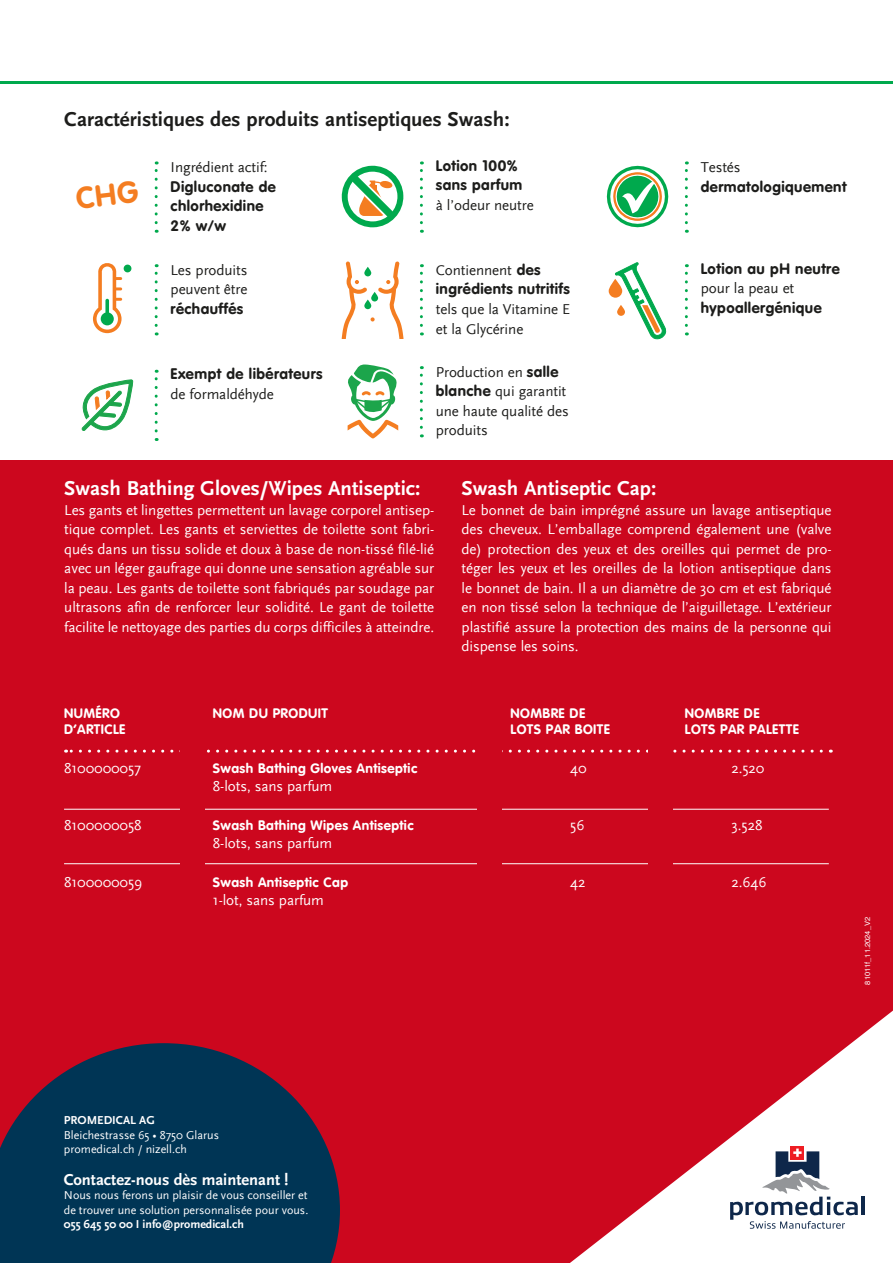
<style>
.page{position:relative;width:893px;height:1263px;background:#fff}
.page>*{position:absolute;margin:0;border:0;box-sizing:border-box;transform-origin:0 0}
.Normaal{font:700 21px "Scala Sans";color:#fff}
.Normaal-2{font:700 21px "Scala Sans";color:#1d1d1b}
.Einleitung{font:700 16.5px "Scala Sans";color:#fff}
.Normaal-3{font:15px/19.5px "Scala Sans";letter-spacing:-.005em;color:#fff;text-align:justify}
.Normaal-4{font:15px/19.5px "VAG Rounded Bold";letter-spacing:.03em;color:#1d1d1b}
.Normaal-5{font:15px "Scala Sans";letter-spacing:-.005em;color:#1d1d1b}
.Normaal-6{font:13.5px "VAG Rounded Bold";letter-spacing:.03em;color:#fff}
.t1{font:12px/14.4px "Scala Sans";color:#fff}
.t2{font:700 12px "Scala Sans";color:#fff}
.Normaal-7{font:7.5px "Helvetica";color:#fff}
.s1{font-family:"VAG Rounded Bold"}
.s2{font-family:"Scala Sans"}
</style>
<div class="page">
<div style="left:0;top:461px;width:893px;height:802px;background:#cc071e"></div>
<svg style="left:685px;top:161px;width:3px;height:62px"></svg>
<svg style="left:606px;top:165px;width:63px;height:63px"></svg>
<svg style="left:685px;top:264px;width:3px;height:61px"></svg>
<svg style="left:609px;top:279px;width:13px;height:19px"></svg>
<svg style="left:615px;top:262px;width:51px;height:77px"></svg>
<svg style="left:420px;top:366px;width:3px;height:61px"></svg>
<svg style="left:347px;top:364px;width:51px;height:74px"></svg>
<svg style="left:155px;top:161px;width:3px;height:62px"></svg>
<svg style="left:155px;top:264px;width:3px;height:61px"></svg>
<div style="left:124px;top:265px;width:7px;height:7px;background:#00a94d;border-radius:50%"></div>
<svg style="left:93px;top:263px;width:29px;height:70px"></svg>
<svg style="left:155px;top:370px;width:3px;height:61px"></svg>
<svg style="left:81px;top:379px;width:53px;height:52px"></svg>
<svg style="left:420px;top:161px;width:3px;height:62px"></svg>
<svg style="left:344px;top:165px;width:60px;height:63px"></svg>
<svg style="left:420px;top:264px;width:3px;height:61px"></svg>
<svg style="left:341px;top:261px;width:63px;height:77px"></svg>
<svg style="left:364px;top:267px;width:7px;height:9px"></svg>
<hr style="left:0;top:81px;width:893px;height:2px;background:#00a94d">
<svg style="left:66px;top:750px;width:755px;height:3px"></svg>
<hr style="left:64px;top:809px;width:765px;height:1px;background:#fff">
<hr style="left:64px;top:863px;width:765px;height:1px;background:#fff">
<div style="left:181px;top:693px;width:24px;height:290px;background:#cc071e"></div>
<div style="left:477px;top:693px;width:25px;height:290px;background:#cc071e"></div>
<div style="left:648px;top:693px;width:25px;height:290px;background:#cc071e"></div>
<svg style="left:0;top:1043px;width:340px;height:220px;background:#1e2e4c"></svg>
<svg style="left:570px;top:1010px;width:323px;height:253px"></svg>
<hr style="left:861px;top:1196px;width:4px;height:19px;background:#0e274a">
<div style="left:791px;top:1146px;width:13px;height:13px;background:#ee1d23"></div>
<svg style="left:730px;top:1148px;width:128px;height:81px;background:#ccced5"></svg>
<p class="Normaal-2" style="left:64px;top:108px;width:447px">Caractéristiques des produits antiseptiques Swash:</p>
<p class="Normaal-5" style="left:171px;top:159px;width:99px">Ingrédient actif:</p>
<p class="Normaal-4" style="left:171px;top:177px;width:107px">Digluconate de chlorhexidine</p>
<p class="Normaal-4" style="left:171px;top:216px;width:57px">2% w/w</p>
<p class="Normaal-5" style="left:171px;top:262px;width:78px">Les produits</p>
<p class="Normaal-5" style="left:171px;top:281px;width:78px">peuvent être</p>
<p class="Normaal-4" style="left:171px;top:299px;width:74px">réchauffés</p>
<p class="Normaal-4" style="left:436px;top:156px;width:83px">Lotion 100%</p>
<p class="Normaal-4" style="left:436px;top:175px;width:88px">sans parfum</p>
<p class="Normaal-5" style="left:436px;top:197px;width:99px">à l’odeur neutre</p>
<p class="Normaal-5" style="left:436px;top:262px;width:106px">Contiennent <span class="s1">des</span></p>
<p class="Normaal-4" style="left:436px;top:279px;width:135px">ingrédients nutritifs</p>
<p class="Normaal-5" style="left:436px;top:301px;width:136px">tels que la Vitamine E</p>
<p class="Normaal-5" style="left:436px;top:320px;width:89px">et la Glycérine</p>
<p class="Normaal-4" style="left:171px;top:364px;width:153px">Exempt de libérateurs <span class="s2">de formaldéhyde</span></p>
<p class="Normaal-5" style="left:436px;top:364px;width:124px">Production en <span class="s1">salle</span></p>
<p class="Normaal-5" style="left:436px;top:383px;width:132px"><span class="s1">blanche</span> qui garantit</p>
<p class="Normaal-5" style="left:436px;top:403px;width:135px">une haute qualité des</p>
<p class="Normaal-5" style="left:436px;top:422px;width:53px">produits</p>
<p class="Normaal-5" style="left:701px;top:159px;width:41px">Testés</p>
<p class="Normaal-4" style="left:701px;top:177px;width:147px">dermatologiquement</p>
<p class="Normaal-4" style="left:701px;top:258px;width:140px">Lotion au pH neutre <span class="s2">pour la peau et </span>hypoallergénique</p>
<p class="Normaal" style="left:64px;top:477px;width:358px">Swash Bathing Gloves/Wipes Antiseptic:</p>
<p class="Normaal-3" style="left:64px;top:501px;width:371px">Les gants et lingettes permettent un lavage corporel antisep&shy;tique complet. Les gants et serviettes de toilette sont fabri&shy;qués dans un tissu solide et doux à base de non-tissé filé-lié avec un léger gaufrage qui donne une sensation agréable sur la peau. Les gants de toilette sont fabriqués par soudage par ultrasons afin de renforcer leur solidité. Le gant de toilette facilite le nettoyage des parties du corps difficiles à atteindre.</p>
<p class="Normaal" style="left:462px;top:477px;width:196px">Swash Antiseptic Cap:</p>
<p class="Normaal-3" style="left:462px;top:501px;width:371px">Le bonnet de bain imprégné assure un lavage antiseptique des cheveux. L’emballage comprend également une (valve de) protection des yeux et des oreilles qui permet de pro&shy;téger les yeux et les oreilles de la lotion antiseptique dans le bonnet de bain. Il a un diamètre de 30 cm et est fabriqué en non tissé selon la technique de l’aiguilletage. L’extérieur plastifié assure la protection des mains de la personne qui dispense les soins.</p>
<p class="Normaal-6" style="left:64px;top:705px;width:57px">NUMÉRO</p>
<p class="Normaal-6" style="left:213px;top:705px;width:116px">NOM DU PRODUIT</p>
<p class="Normaal-6" style="left:511px;top:705px;width:76px">NOMBRE DE</p>
<p class="Normaal-6" style="left:685px;top:705px;width:76px">NOMBRE DE</p>
<p class="Normaal-6" style="left:64px;top:721px;width:63px">D’ARTICLE</p>
<p class="Normaal-6" style="left:511px;top:721px;width:101px">LOTS PAR BOITE</p>
<p class="Normaal-6" style="left:685px;top:721px;width:116px">LOTS PAR PALETTE</p>
<p class="Normaal-3" style="left:64px;top:759px;width:79px">8100000057</p>
<p class="Normaal-6" style="left:213px;top:760px;width:206px">Swash Bathing Gloves Antiseptic</p>
<p class="Normaal-3" style="left:570px;top:759px;width:18px">40</p>
<p class="Normaal-3" style="left:731px;top:759px;width:35px">2.520</p>
<p class="Normaal-3" style="left:213px;top:777px;width:121px">8-lots, sans parfum</p>
<p class="Normaal-3" style="left:64px;top:816px;width:79px">8100000058</p>
<p class="Normaal-6" style="left:213px;top:817px;width:202px">Swash Bathing Wipes Antiseptic</p>
<p class="Normaal-3" style="left:570px;top:816px;width:16px">56</p>
<p class="Normaal-3" style="left:731px;top:816px;width:33px">3.528</p>
<p class="Normaal-3" style="left:213px;top:834px;width:121px">8-lots, sans parfum</p>
<p class="Normaal-3" style="left:64px;top:873px;width:80px">8100000059</p>
<p class="Normaal-6" style="left:213px;top:874px;width:137px">Swash Antiseptic Cap</p>
<p class="Normaal-3" style="left:570px;top:873px;width:17px">42</p>
<p class="Normaal-3" style="left:731px;top:873px;width:37px">2.646</p>
<p class="Normaal-3" style="left:213px;top:891px;width:113px">1-lot, sans parfum</p>
<p class="Normaal-7" style="left:862px;top:984px;width:69px;rotate:-90deg">81011f_11.2024_V2</p>
<p class="t2" style="left:64px;top:1114px;width:92px">PROMEDICAL AG</p>
<p class="t1" style="left:64px;top:1127px;width:157px">Bleichestrasse 65 • 8750 Glarus</p>
<p class="t1" style="left:64px;top:1142px;width:124px">promedical.ch / nizell.ch</p>
<p class="Einleitung" style="left:64px;top:1170px;width:226px">Contactez-nous dès maintenant !</p>
<p class="t1" style="left:64px;top:1188px;width:246px">Nous nous ferons un plaisir de vous conseiller et de trouver une solution personnalisée pour vous.</p>
<p class="t2" style="left:64px;top:1218px;width:182px">055 645 50 00 I info@promedical.ch</p>
</div>
